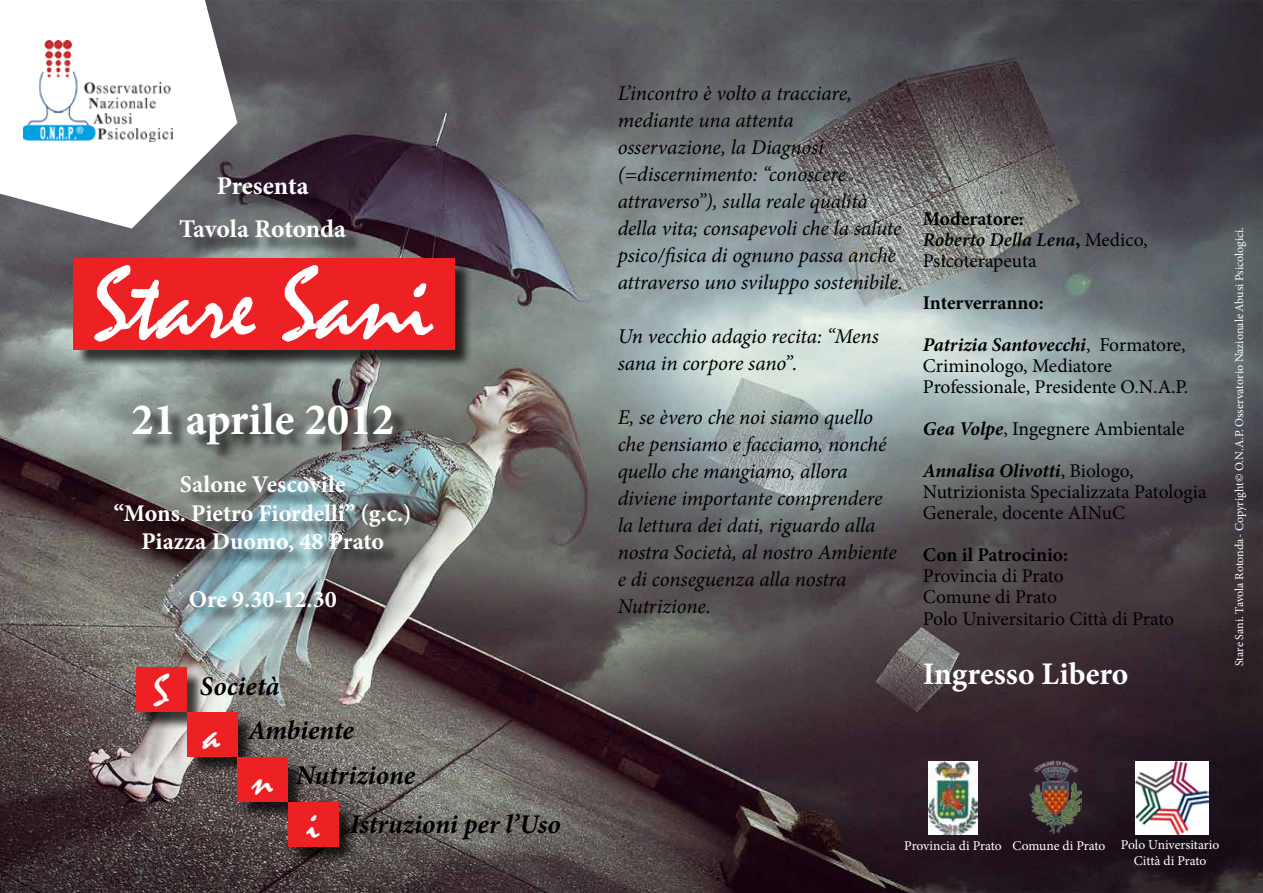
<style>
.page{position:relative;width:1263px;height:893px;background:#fff}
.page>*{position:absolute;margin:0;border:0;box-sizing:border-box;transform-origin:0 0}
.t1{font:103.5px "Mistral";color:#fff}
.t2{font:700 45px "Minion Pro";color:#fff}
.t3{font:45px "Mistral";color:#fff}
.t4{font:700 31.5px "Minion Pro";color:#fff}
.t5{font:italic 700 27px "Minion Pro";color:#000}
.t6{font:700 25.5px/42.6px "Minion Pro";letter-spacing:-.005em;color:#fff;text-align:center}
.t7{font:700 24px/28.8px "Minion Pro";color:#fff;text-align:center}
.t8{font:italic 21px/27px "Minion Pro";letter-spacing:-.005em;color:#000101}
.t9{font:19.5px/21px "Minion Pro";color:#000101}
.t10{font:italic 700 19.5px/42px "Minion Pro";letter-spacing:-.005em;color:#000101}
.t11{font:700 19.5px "Minion Pro";color:#000101}
.t12{font:13.5px/15.3px "Minion Pro";letter-spacing:-.005em;color:#fff}
.t13{font:12px "Minion Pro";color:#fff}
.s1{font-weight:700}
.s2{font-weight:600;font-style:italic}
.s3{font-style:normal}
.s4{font-weight:400;font-style:normal}
.s5{font-weight:700;font-style:italic}
</style>
<div class="page">
<img style="left:0;top:0;width:1263px;height:893px">
<img style="left:1135px;top:761px;width:74px;height:73px">
<img style="left:1030px;top:760px;width:52px;height:74px">
<img style="left:928px;top:761px;width:50px;height:73px">
<div style="left:118px;top:405px;width:310px;height:220px;background:#000;opacity:.75"></div>
<div style="left:75px;top:261px;width:398px;height:108px;background:#000;opacity:.75"></div>
<div style="left:73px;top:259px;width:381px;height:91px;background:#ed2124"></div>
<div style="left:183px;top:180px;width:181px;height:75px;background:#000;opacity:.75"></div>
<div style="left:138px;top:670px;width:67px;height:61px;background:#000;opacity:.75"></div>
<div style="left:136px;top:668px;width:51px;height:44px;background:#ed2124"></div>
<div style="left:189px;top:714px;width:67px;height:61px;background:#000;opacity:.75"></div>
<div style="left:187px;top:712px;width:50px;height:45px;background:#ed2124"></div>
<div style="left:240px;top:759px;width:67px;height:61px;background:#000;opacity:.75"></div>
<div style="left:237px;top:757px;width:51px;height:44px;background:#ed2124"></div>
<div style="left:290px;top:804px;width:67px;height:61px;background:#000;opacity:.75"></div>
<div style="left:288px;top:802px;width:51px;height:44px;background:#ed2124"></div>
<svg style="left:0;top:0;width:237px;height:229px"></svg>
<img style="left:24px;top:40px;width:148px;height:102px">
<p class="t6" style="left:179px;top:164px;width:168px">Presenta<br>Tavola Rotonda</p>
<h1 class="t1" style="left:94px;top:243px;width:341px">Stare Sani</h1>
<h2 class="t2" style="left:131px;top:388px;width:265px">21 aprile 2012</h2>
<p class="t7" style="left:114px;top:469px;width:299px">Salone Vescovile<br>“Mons. Pietro Fiordelli” (g.c.)<br>Piazza Duomo, 48 Prato</p>
<p class="t7" style="left:189px;top:585px;width:149px">Ore 9.30-12.30</p>
<h2 class="t3" style="left:154px;top:663px;width:17px">S</h2>
<p class="t5" style="left:200px;top:667px;width:81px">Società</p>
<p class="t5" style="left:248px;top:711px;width:107px">Ambiente</p>
<p class="t5" style="left:296px;top:756px;width:120px">Nutrizione</p>
<p class="t5" style="left:350px;top:805px;width:212px">Istruzioni per l’Uso</p>
<h2 class="t3" style="left:204px;top:708px;width:18px">a</h2>
<h2 class="t3" style="left:252px;top:753px;width:23px">n</h2>
<h2 class="t3" style="left:307px;top:798px;width:14px">i</h2>
<p class="t8" style="left:618px;top:80px;width:287px">L’incontro è volto a tracciare, mediante una attenta osservazione, la Diagnosi (=discernimento: “conoscere attraverso”), sulla reale qualità della vita; consapevoli che la salute psico/fisica di ognuno passa anche attraverso uno sviluppo sostenibile.</p>
<p class="t8" style="left:618px;top:323px;width:263px">Un vecchio adagio recita: “Mens sana in corpore sano”.</p>
<p class="t8" style="left:618px;top:404px;width:281px">E, se èvero che noi siamo quello che pensiamo e facciamo, nonché quello che mangiamo, allora diviene importante comprendere la lettura dei dati, riguardo alla nostra Società, al nostro Ambiente e di conseguenza alla nostra<br>Nutrizione.</p>
<p class="t9" style="left:923px;top:209px;width:226px"><span class="s1">Moderatore:<br></span><span class="s2">Roberto Della Lena</span><span class="s1">,</span> Medico,<br>Psicoterapeuta</p>
<p class="t10" style="left:923px;top:282px;width:264px"><span class="s3">Interverranno:<br></span>Patrizia Santovecchi<span class="s4">, Formatore,</span></p>
<p class="t9" style="left:923px;top:356px;width:267px">Criminologo, Mediatore<br>Professionale, Presidente O.N.A.P.</p>
<p class="t9" style="left:923px;top:408px;width:263px;line-height:42px"><span class="s5">Gea Volpe</span>, Ingegnere Ambientale<br><span class="s5">Annalisa Olivotti</span>, Biologo,</p>
<p class="t9" style="left:923px;top:482px;width:285px">Nutrizionista Specializzata Patologia<br>Generale, docente AINuC</p>
<p class="t11" style="left:923px;top:541px;width:147px">Con il Patrocinio:</p>
<p class="t9" style="left:923px;top:565px;width:253px">Provincia di Prato<br>Comune di Prato<br>Polo Universitario Città di Prato</p>
<h3 class="t4" style="left:923px;top:652px;width:207px">Ingresso Libero</h3>
<p class="t13" style="left:1231px;top:666px;width:441px;rotate:-90deg">Stare Sani. Tavola Rotonda- Copyright© O.N.A.P. Osservatorio Nazionale Abusi Psicologici.</p>
<p class="t12" style="left:1134px;top:838px;width:87px;text-indent:-230px">Provincia di Prato Comune di Prato Polo Universitario<br>Città di Prato</p>
</div>
